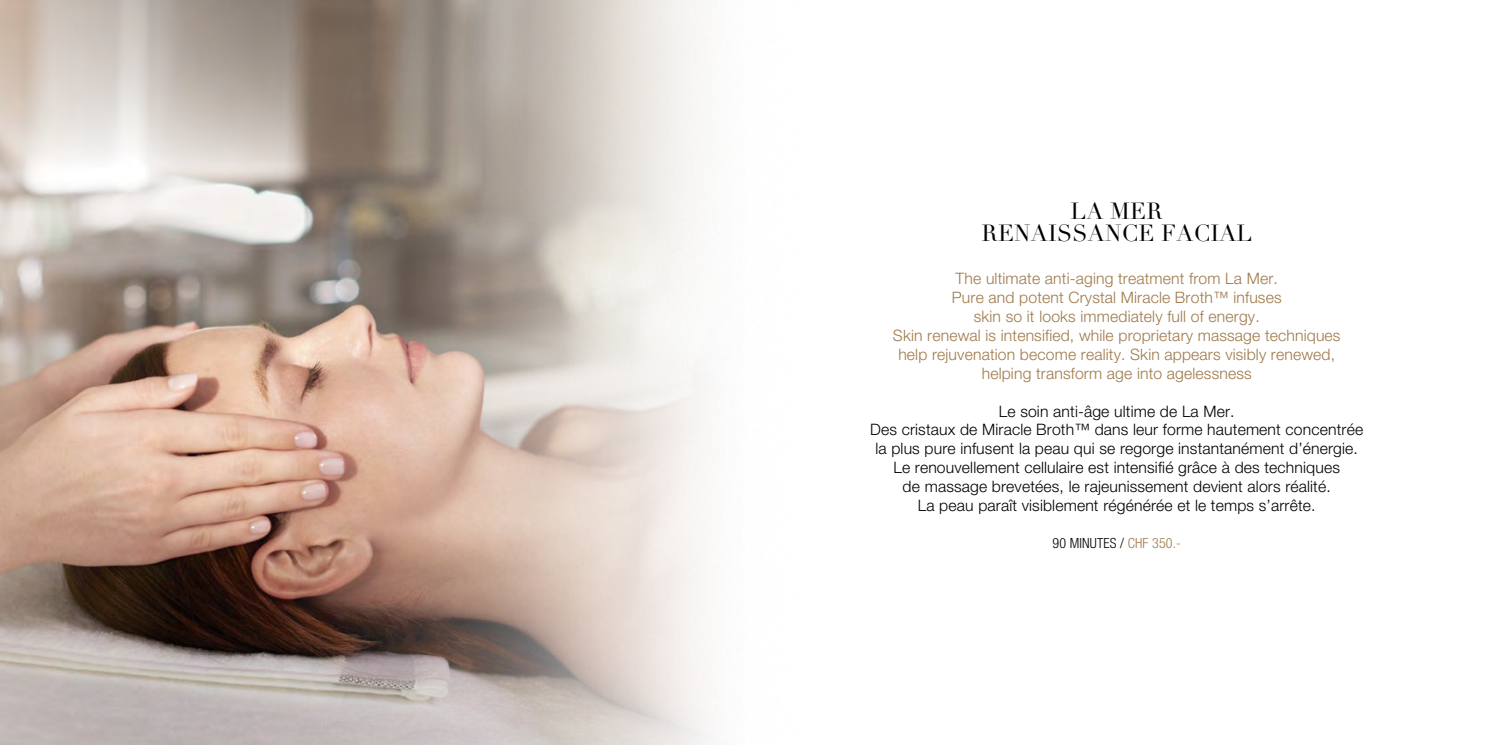
<style>
.page{position:relative;width:1489px;height:745px;background:#fff}
.page>*{position:absolute;margin:0;border:0;box-sizing:border-box;transform-origin:0 0}
.t1{font:22.75px/22.8px "Didot";letter-spacing:.01em;color:#000;text-align:center}
.t2{font:300 15.75px/18.9px "Helvetica Neue LT Pro";letter-spacing:.01em;color:#000;text-align:center}
.t3{font:300 15.75px/18.9px "Helvetica Neue LT Pro";letter-spacing:.01em;color:#9e794a;text-align:center}
.t4{font:300 condensed 14px "Helvetica Neue LT Pro";letter-spacing:.01em;color:#000}
.s1{color:#9e794a}
</style>
<div class="page">
<img style="left:0;top:0;width:712px;height:744px">
<h1 class="t1" style="left:981px;top:200px;width:272px">LA MER<br>RENAISSANCE FACIAL</h1>
<p class="t3" style="left:892px;top:268px;width:449px">The ultimate anti-aging treatment from La Mer.<br>Pure and potent Crystal Miracle Broth™ infuses<br>skin so it looks immediately full of energy.<br>Skin renewal is intensified, while proprietary massage techniques help rejuvenation become reality. Skin appears visibly renewed, helping transform age into agelessness</p>
<p class="t2" style="left:870px;top:401px;width:494px">Le soin anti-âge ultime de La Mer.<br>Des cristaux de Miracle Broth™ dans leur forme hautement concentrée la plus pure infusent la peau qui se regorge instantanément d’énergie.<br>Le renouvellement cellulaire est intensifié grâce à des techniques<br>de massage brevetées, le rajeunissement devient alors réalité.<br>La peau paraît visiblement régénérée et le temps s’arrête.</p>
<p class="t4" style="left:1052px;top:534px;width:130px">90 MINUTES / <span class="s1">CHF 350.-</span></p>
</div>
